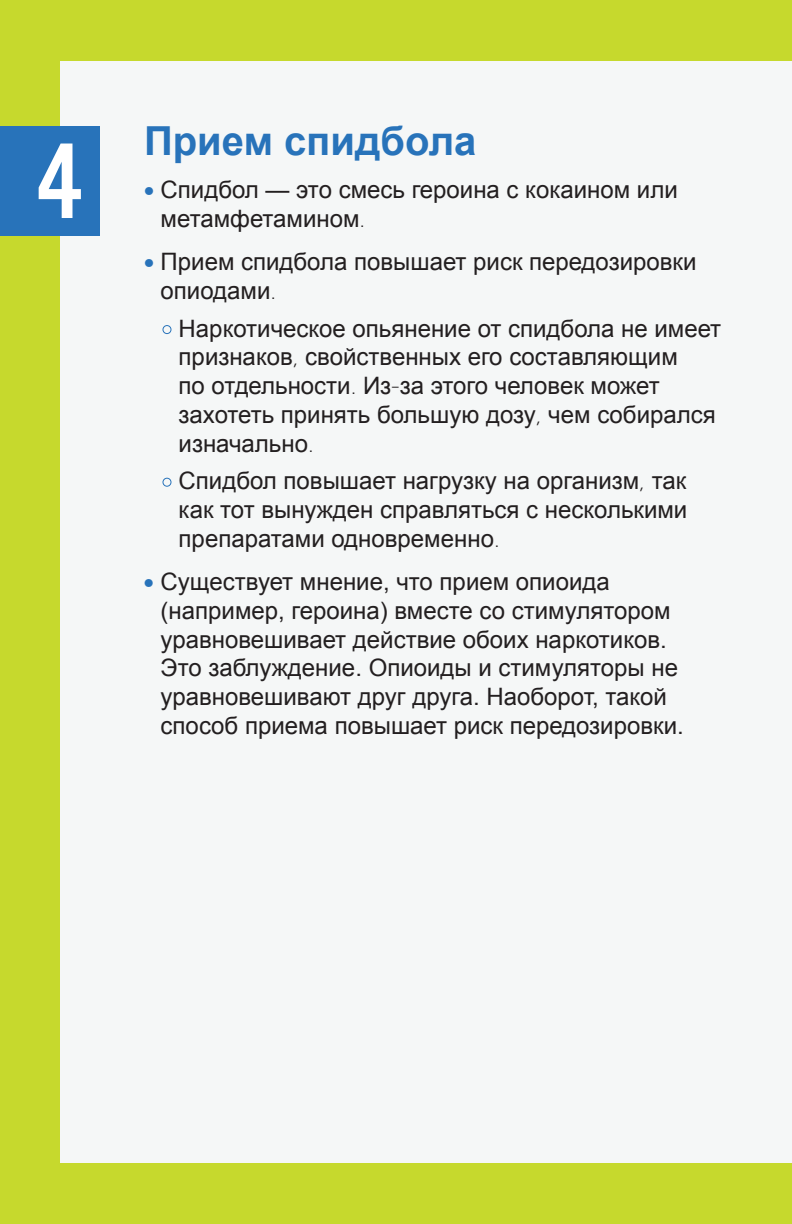
<style>
.page{position:relative;width:792px;height:1224px;background:#c6d92d}
.page>*{position:absolute;margin:0;border:0;box-sizing:border-box;transform-origin:0 0}
.t1{font:111.6px "Alternate Got No 3 D";color:#fff}
.t2{font:700 40px "Arial";color:#2873ba}
.t3{font:24px/28.8px "Arial";color:#231f20}
.s1{font-family:"Museo Sans 700";color:#2873ba}
.s2{font-family:"Museo Sans 100"}
</style>
<div class="page">
<div style="left:60px;top:61px;width:732px;height:1102px;background:#f5f7f7"></div>
<div style="left:0;top:126px;width:100px;height:110px;background:#2873ba"></div>
<h1 class="t1" style="left:37px;top:124px;width:47px">4</h1>
<h2 class="t2" style="left:144px;top:113px;width:334px">Прием спидбола</h2>
<p class="t3" style="left:161px;top:176px;width:519px;text-indent:-17px"><span class="s1">•</span> Спидбол — это смесь героина с кокаином или метамфетамином<span class="s2">.</span></p>
<p class="t3" style="left:161px;top:248px;width:537px;text-indent:-17px"><span class="s1">•</span> Прием спидбола повышает риск передозировки опиодами<span class="s2">.</span></p>
<p class="t3" style="left:179px;top:314px;width:544px;text-indent:-17px"><span class="s1">•</span> Наркотическое опьянение от спидбола не имеет признаков<span class="s2">,</span> свойственных его составляющим<br>по отдельности<span class="s2">.</span> Из<span class="s2">-</span>за этого человек может захотеть принять большую дозу<span class="s2">,</span> чем собирался изначально<span class="s2">.</span></p>
<p class="t3" style="left:179px;top:467px;width:510px;text-align:justify;text-indent:-17px"><span class="s1">•</span> Спидбол повышает нагрузку на организм<span class="s2">,</span> так как тот вынужден справляться с несколькими препаратами одновременно<span class="s2">.</span></p>
<p class="t3" style="left:161px;top:567px;width:525px;text-indent:-17px"><span class="s1">•</span> Существует мнение, что прием опиоида (например, героина) вместе со стимулятором уравновешивает действие обоих наркотиков.<br>Это заблуждение. Опиоиды и стимуляторы не уравновешивают друг друга. Наоборот, такой способ приема повышает риск передозировки.</p>
</div>
